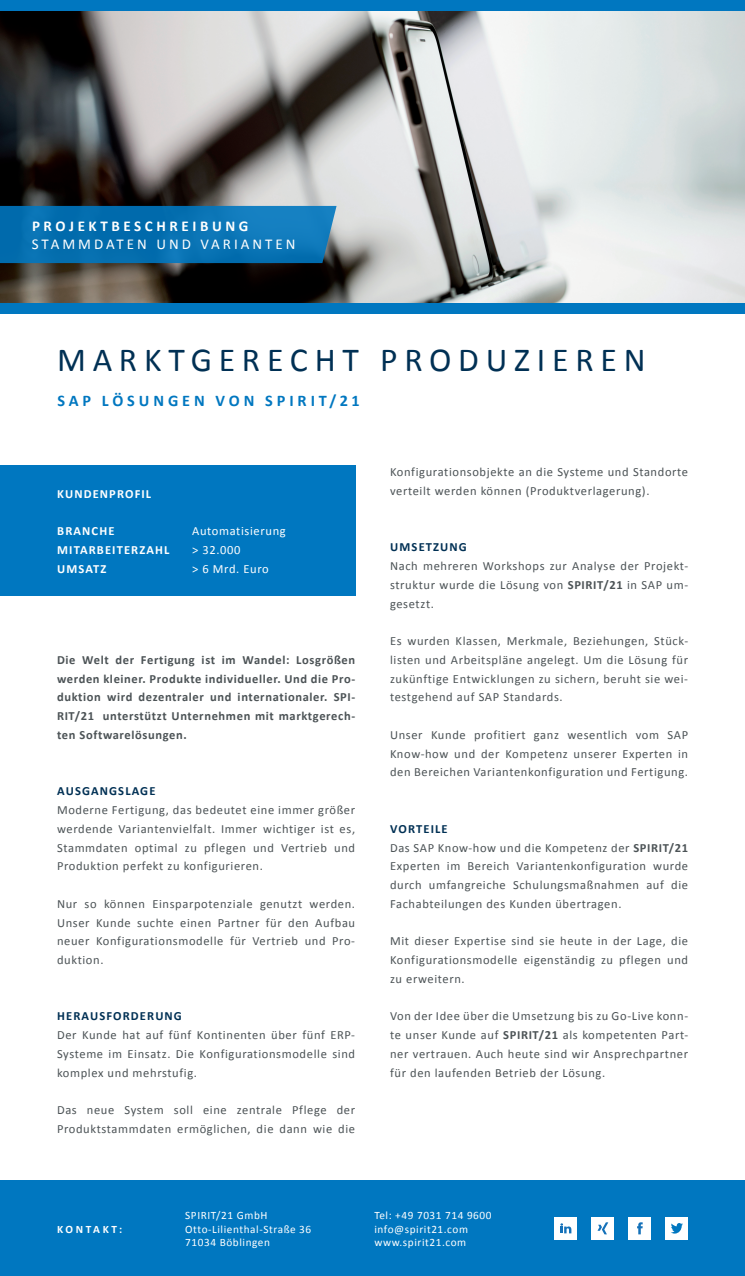
<style>
.page{position:relative;width:745px;height:1276px;background:#fff}
.page>*{position:absolute;margin:0;border:0;box-sizing:border-box;transform-origin:0 0}
.t1{font:33.75px "Calibri";letter-spacing:.2em;color:#003054}
.t2{font:700 16.25px "Calibri";letter-spacing:.24em;color:#0077c0}
.t3{font:15px "Calibri";letter-spacing:.2em;color:#fff}
.t4{font:700 15px "Calibri";letter-spacing:.24em;color:#fff}
.t5{font:12.5px/18.8px "Calibri";letter-spacing:.05em;color:#4c5356;text-align:justify}
.t6{font:700 12.5px/18.8px "Calibri";letter-spacing:.05em;color:#4c5356;text-align:justify}
.t7{font:700 12.5px "Calibri";letter-spacing:.09em;color:#fff}
.t8{font:700 12.5px "Calibri";letter-spacing:.09em;color:#003054}
.t9{font:12.5px "Calibri";letter-spacing:.05em;color:#fff}
.t10{font:11.25px/13.5px "Calibri";letter-spacing:.05em;color:#fff}
.t11{font:700 11.25px "Calibri";letter-spacing:.235em;color:#fff}
.s1{font-weight:700}
.s2{font-weight:700;color:#003054}
</style>
<div class="page">
<img style="left:0;top:10px;width:744px;height:294px">
<div style="left:0;top:304px;width:744px;height:10px;background:#0077c0"></div>
<div style="left:0;top:0;width:744px;height:10px;background:#0077c0"></div>
<svg style="left:0;top:206px;width:336px;height:57px;background:#0971b1"></svg>
<div style="left:0;top:465px;width:355px;height:131px;background:#0077c0"></div>
<div style="left:0;top:1180px;width:744px;height:96px;background:#0077c0"></div>
<div style="left:591px;top:1217px;width:23px;height:22px;background:#fff"></div>
<svg style="left:597px;top:1222px;width:10px;height:12px"></svg>
<div style="left:628px;top:1217px;width:22px;height:22px;background:#fff"></div>
<svg style="left:637px;top:1222px;width:5px;height:12px"></svg>
<div style="left:554px;top:1217px;width:23px;height:22px;background:#fff"></div>
<svg style="left:560px;top:1223px;width:11px;height:10px"></svg>
<div style="left:665px;top:1217px;width:22px;height:22px;background:#fff"></div>
<svg style="left:671px;top:1223px;width:11px;height:10px"></svg>
<p class="t4" style="left:32px;top:216px;width:218px">PROJEKTBESCHREIBUNG</p>
<p class="t3" style="left:32px;top:235px;width:265px">STAMMDATEN UND VARIANTEN</p>
<h1 class="t1" style="left:57px;top:339px;width:589px">MARKTGERECHT PRODUZIEREN</h1>
<h2 class="t2" style="left:57px;top:389px;width:303px">SAP LÖSUNGEN VON SPIRIT/21</h2>
<p class="t7" style="left:57px;top:485px;width:95px">KUNDENPROFIL</p>
<p class="t7" style="left:57px;top:522px;width:59px">BRANCHE</p>
<p class="t9" style="left:192px;top:523px;width:95px">Automatisierung</p>
<p class="t7" style="left:57px;top:541px;width:114px">MITARBEITERZAHL</p>
<p class="t9" style="left:192px;top:542px;width:50px">&gt; 32.000</p>
<p class="t7" style="left:57px;top:560px;width:51px">UMSATZ</p>
<p class="t9" style="left:192px;top:561px;width:78px">&gt; 6 Mrd. Euro</p>
<p class="t6" style="left:57px;top:650px;width:299px">Die Welt der Fertigung ist im Wandel: Losgrößen werden kleiner. Produkte individueller. Und die Pro&shy;duktion wird dezentraler und internationaler. SPI-RIT/21 unterstützt Unternehmen mit marktgerech&shy;ten Softwarelösungen.</p>
<p class="t8" style="left:57px;top:782px;width:100px">AUSGANGSLAGE</p>
<p class="t5" style="left:57px;top:800px;width:299px">Moderne Fertigung, das bedeutet eine immer größer werdende Variantenvielfalt. Immer wichtiger ist es, Stammdaten optimal zu pflegen und Vertrieb und Produktion perfekt zu konfigurieren.</p>
<p class="t5" style="left:57px;top:893px;width:299px">Nur so können Einsparpotenziale genutzt werden.<br>Unser Kunde suchte einen Partner für den Aufbau neuer Konfigurationsmodelle für Vertrieb und Pro&shy;duktion.</p>
<p class="t8" style="left:57px;top:1007px;width:126px">HERAUSFORDERUNG</p>
<p class="t5" style="left:57px;top:1025px;width:299px">Der Kunde hat auf fünf Kontinenten über fünf ERP-Systeme im Einsatz. Die Konfigurationsmodelle sind komplex und mehrstufig.</p>
<p class="t5" style="left:57px;top:1100px;width:299px">Das neue System soll eine zentrale Pflege der<br>Produktstammdaten ermöglichen, die dann wie die</p>
<p class="t5" style="left:390px;top:462px;width:299px">Konfigurationsobjekte an die Systeme und Standorte verteilt werden können (Produktverlagerung).</p>
<p class="t8" style="left:390px;top:538px;width:78px">UMSETZUNG</p>
<p class="t5" style="left:390px;top:556px;width:299px">Nach mehreren Workshops zur Analyse der Projekt&shy;struktur wurde die Lösung von <span class="s1">SPIRIT/21</span> in SAP um&shy;gesetzt.</p>
<p class="t5" style="left:390px;top:631px;width:299px">Es wurden Klassen, Merkmale, Beziehungen, Stück&shy;listen und Arbeitspläne angelegt. Um die Lösung für zukünftige Entwicklungen zu sichern, beruht sie wei&shy;testgehend auf SAP Standards.</p>
<p class="t5" style="left:390px;top:725px;width:299px">Unser Kunde profitiert ganz wesentlich vom SAP Know-how und der Kompetenz unserer Experten in den Bereichen Variantenkonfiguration und Fertigung.</p>
<p class="t5" style="left:390px;top:818px;width:299px;text-align:left"><span class="s2">VORTEILE<br></span>Das SAP Know-how und die Kompetenz der <span class="s1">SPIRIT/21<br></span>Experten im Bereich Variantenkonfiguration wurde durch umfangreiche Schulungsmaßnahmen auf die Fachabteilungen des Kunden übertragen.</p>
<p class="t5" style="left:390px;top:931px;width:299px">Mit dieser Expertise sind sie heute in der Lage, die Konfigurationsmodelle eigenständig zu pflegen und zu erweitern.</p>
<p class="t5" style="left:390px;top:1006px;width:299px">Von der Idee über die Umsetzung bis zu Go-Live konn&shy;te unser Kunde auf <span class="s1">SPIRIT/21</span> als kompetenten Part&shy;ner vertrauen. Auch heute sind wir Ansprechpartner für den laufenden Betrieb der Lösung.</p>
<p class="t11" style="left:57px;top:1220px;width:66px">KONTAKT:</p>
<p class="t10" style="left:185px;top:1208px;width:127px">SPIRIT/21 GmbH<br>Otto-Lilienthal-Straße 36<br>71034 Böblingen</p>
<p class="t10" style="left:374px;top:1208px;width:119px">Tel: +49 7031 714 9600 info@spirit21.com www.spirit21.com</p>
</div>
